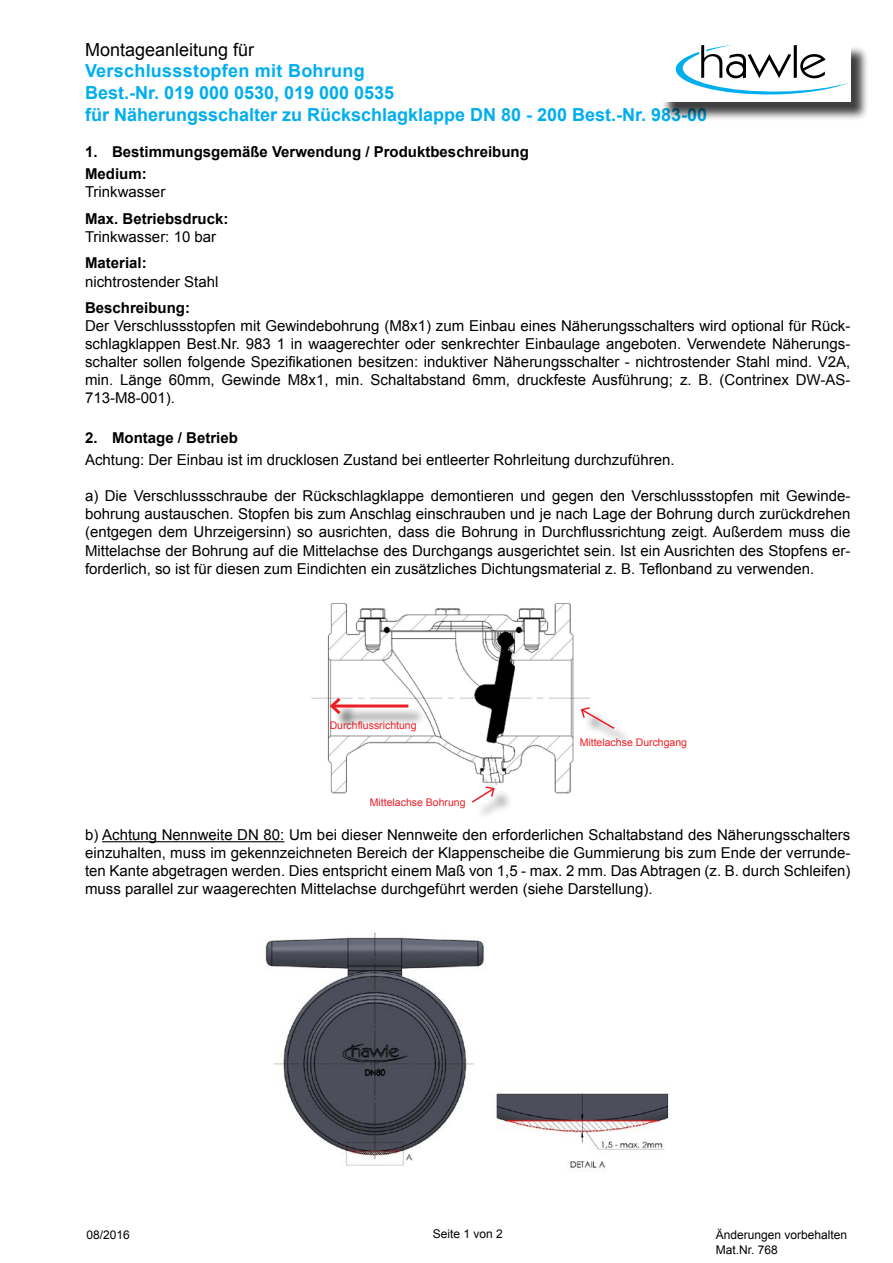
<style>
.page{position:relative;width:893px;height:1263px;background:#fff}
.page>*{position:absolute;margin:0;border:0;box-sizing:border-box;transform-origin:0 0}
.t1{font:700 18px/21.8px "Arial";color:#00aeef}
.t2{font:18px "Arial";color:#000}
.t3{font:15px/18px "Arial";color:#000;text-align:justify}
.t4{font:700 15px/22.4px "Arial";color:#000}
.t5{font:12px/14.4px "Arial";color:#000}
.t6{font:10.5px "Arial";color:#ed1d24}
</style>
<div class="page">
<hr style="left:102px;top:841px;width:182px;height:1px;background:#000">
<img style="left:265px;top:932px;width:405px;height:240px">
<img style="left:311px;top:603px;width:279px;height:191px">
<div style="left:333px;top:701px;width:93px;height:31px;background:#000;opacity:.75"></div>
<hr style="left:332px;top:704px;width:76px;height:3px;background:#ed1d24">
<svg style="left:327px;top:695px;width:17px;height:22px"></svg>
<div style="left:475px;top:789px;width:38px;height:31px;background:#000;opacity:.75"></div>
<svg style="left:470px;top:785px;width:26px;height:19px"></svg>
<div style="left:584px;top:710px;width:48px;height:36px;background:#000;opacity:.75"></div>
<svg style="left:580px;top:706px;width:36px;height:24px"></svg>
<div style="left:661px;top:45px;width:208px;height:76px;background:#000;opacity:.75"></div>
<div style="left:659px;top:43px;width:191px;height:59px;background:#fff"></div>
<svg style="left:675px;top:45px;width:173px;height:50px"></svg>
<p class="t2" style="left:85px;top:37px;width:171px">Montageanleitung für</p>
<p class="t1" style="left:85px;top:60px;width:624px">Verschlussstopfen mit Bohrung<br>Best.-Nr. 019 000 0530, 019 000 0535<br>für Näherungsschalter zu Rückschlagklappe DN 80 - 200 Best.-Nr. 983-00</p>
<p class="t4" style="left:85px;top:140px;width:445px">1. Bestimmungsgemäße Verwendung / Produktbeschreibung<br>Medium:</p>
<p class="t3" style="left:85px;top:183px;width:82px">Trinkwasser</p>
<p class="t4" style="left:85px;top:207px;width:145px">Max. Betriebsdruck:</p>
<p class="t3" style="left:85px;top:227px;width:133px">Trinkwasser: 10 bar</p>
<p class="t4" style="left:85px;top:252px;width:63px">Material:</p>
<p class="t3" style="left:85px;top:272px;width:135px">nichtrostender Stahl</p>
<p class="t4" style="left:85px;top:297px;width:107px">Beschreibung:</p>
<p class="t3" style="left:85px;top:317px;width:767px">Der Verschlussstopfen mit Gewindebohrung (M8x1) zum Einbau eines Näherungsschalters wird optional für Rück&shy;schlagklappen Best.Nr. 983 1 in waagerechter oder senkrechter Einbaulage angeboten. Verwendete Näherungs&shy;schalter sollen folgende Spezifikationen besitzen: induktiver Näherungsschalter - nichtrostender Stahl mind. V2A, min. Länge 60mm, Gewinde M8x1, min. Schaltabstand 6mm, druckfeste Ausführung; z. B. (Contrinex DW-AS-713-M8-001).</p>
<p class="t4" style="left:85px;top:426px;width:154px">2. Montage / Betrieb</p>
<p class="t3" style="left:85px;top:451px;width:591px">Achtung: Der Einbau ist im drucklosen Zustand bei entleerter Rohrleitung durchzuführen.</p>
<p class="t3" style="left:85px;top:487px;width:767px">a) Die Verschlussschraube der Rückschlagklappe demontieren und gegen den Verschlussstopfen mit Gewinde&shy;bohrung austauschen. Stopfen bis zum Anschlag einschrauben und je nach Lage der Bohrung durch zurückdrehen (entgegen dem Uhrzeigersinn) so ausrichten, dass die Bohrung in Durchflussrichtung zeigt. Außerdem muss die Mittelachse der Bohrung auf die Mittelachse des Durchgangs ausgerichtet sein. Ist ein Ausrichten des Stopfens er&shy;forderlich, so ist für diesen zum Eindichten ein zusätzliches Dichtungsmaterial z. B. Teflonband zu verwenden.</p>
<p class="t6" style="left:330px;top:718px;width:88px">Durchflussrichtung</p>
<p class="t6" style="left:370px;top:795px;width:97px">Mittelachse Bohrung</p>
<p class="t6" style="left:580px;top:735px;width:109px">Mittelachse Durchgang</p>
<p class="t3" style="left:85px;top:826px;width:767px">b) Achtung Nennweite DN 80: Um bei dieser Nennweite den erforderlichen Schaltabstand des Näherungsschalters einzuhalten, muss im gekennzeichneten Bereich der Klappenscheibe die Gummierung bis zum Ende der verrunde&shy;ten Kante abgetragen werden. Dies entspricht einem Maß von 1,5 - max. 2 mm. Das Abtragen (z. B. durch Schleifen) muss parallel zur waagerechten Mittelachse durchgeführt werden (siehe Darstellung).</p>
<p class="t5" style="left:87px;top:1228px;width:45px">08/2016</p>
<p class="t5" style="left:716px;top:1228px;width:133px">Änderungen vorbehalten<br>Mat.Nr. 768</p>
<p class="t5" style="left:433px;top:1227px;width:72px">Seite 1 von 2</p>
</div>
